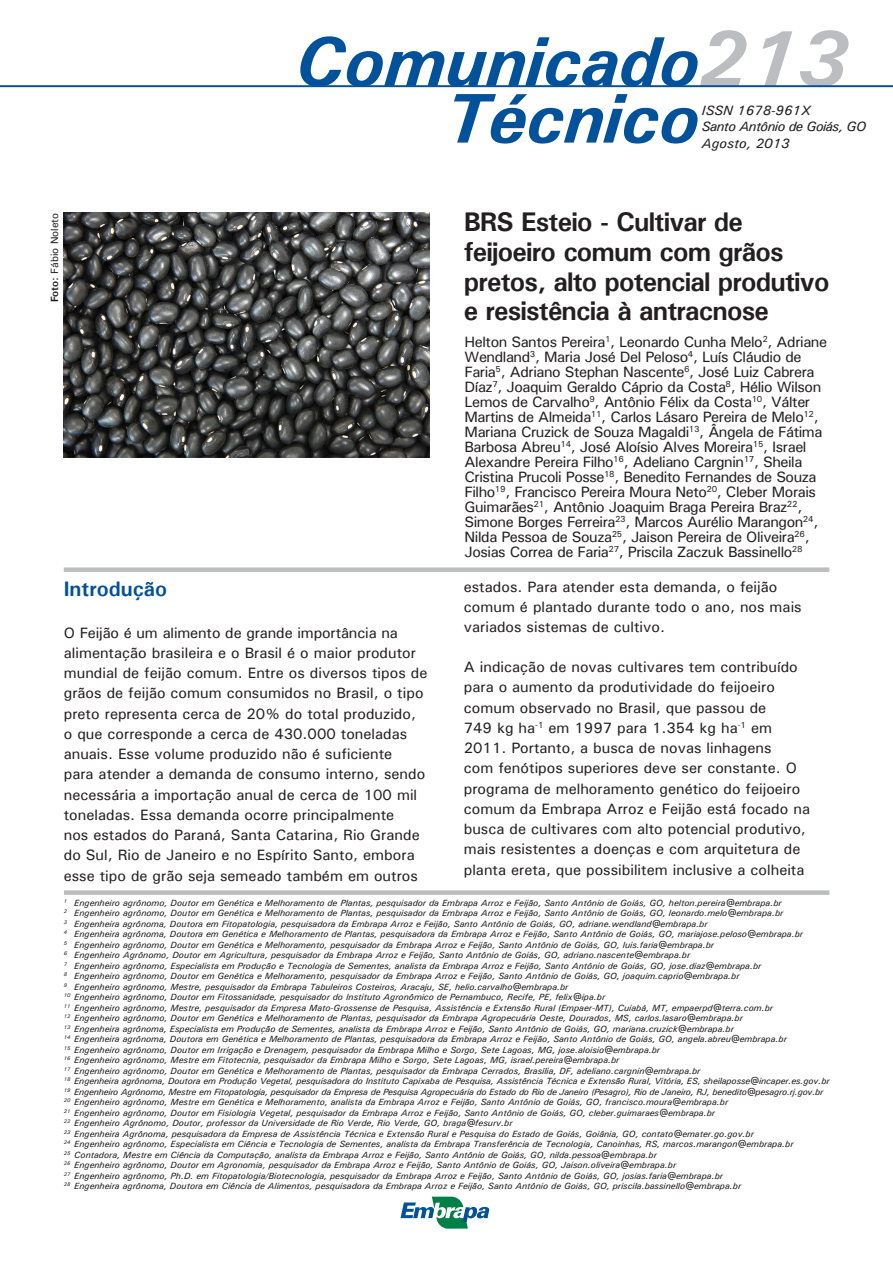
<style>
.page{position:relative;width:893px;height:1263px;background:#fff}
.page>*{position:absolute;margin:0;border:0;box-sizing:border-box;transform-origin:0 0}
.t1{font:italic 700 79.5px "Univers";color:#bcbdc0}
.t2{font:italic 700 70.5px "Univers";color:#01519b}
.t3{font:700 27px/29.7px "Univers";letter-spacing:-.03em;color:#231f20}
.t4{font:700 21px "Univers";color:#01519b}
.t5{font:500 15px/20.2px "Univers";color:#231f20}
.t6{font:500 15px/15px "Univers";letter-spacing:-.03em;color:#231f20}
.t7{font:italic 500 13.5px/16.5px "Univers";letter-spacing:-.04em;color:#231f20}
.t8{font:italic 500 13.5px "Univers";color:#231f20}
.t9{font:500 10.5px "Univers";color:#231f20}
.t10{font:italic 500 9px/10.5px "Univers";color:#231f20}
.s1{font-weight:700}
</style>
<div class="page">
<svg style="left:400px;top:1197px;width:90px;height:32px"></svg>
<hr style="left:0;top:85px;width:893px;height:2px;background:#01519b">
<div style="left:64px;top:890px;width:765px;height:5px;background:#bcbdc0"></div>
<img style="left:64px;top:213px;width:365px;height:244px">
<div style="left:64px;top:567px;width:765px;height:5px;background:#bcbdc0"></div>
<p class="t9" style="left:48px;top:302px;width:91px;rotate:-90deg"><span class="s1">Foto:</span> Fábio Noleto</p>
<h1 class="t1" style="left:697px;top:8px;width:151px">213</h1>
<h3 class="t7" style="left:702px;top:101px;width:166px">ISSN 1678-961X<br>Santo Antônio de Goiás, GO</h3>
<h2 class="t2" style="left:295px;top:17px;width:406px">Comunicado</h2>
<h2 class="t2" style="left:445px;top:74px;width:256px">Técnico</h2>
<h3 class="t8" style="left:702px;top:134px;width:89px">Agosto, 2013</h3>
<h3 class="t3" style="left:464px;top:207px;width:367px">BRS Esteio - Cultivar de feijoeiro comum com grãos pretos, alto potencial produtivo e resistência à antracnose</h3>
<p class="t6" style="left:465px;top:334px;width:364px">Helton Santos Pereira<sup>1</sup>, Leonardo Cunha Melo<sup>2</sup>, Adriane Wendland<sup>3</sup>, Maria José Del Peloso<sup>4</sup>, Luís Cláudio de Faria<sup>5</sup>, Adriano Stephan Nascente<sup>6</sup>, José Luiz Cabrera Díaz<sup>7</sup>, Joaquim Geraldo Cáprio da Costa<sup>8</sup>, Hélio Wilson Lemos de Carvalho<sup>9</sup>, Antônio Félix da Costa<sup>10</sup>, Válter Martins de Almeida<sup>11</sup>, Carlos Lásaro Pereira de Melo<sup>12</sup>, Mariana Cruzick de Souza Magaldi<sup>13</sup>, Ângela de Fátima Barbosa Abreu<sup>14</sup>, José Aloísio Alves Moreira<sup>15</sup>, Israel Alexandre Pereira Filho<sup>16</sup>, Adeliano Cargnin<sup>17</sup>, Sheila Cristina Prucoli Posse<sup>18</sup>, Benedito Fernandes de Souza Filho<sup>19</sup>, Francisco Pereira Moura Neto<sup>20</sup>, Cleber Morais Guimarães<sup>21</sup>, Antônio Joaquim Braga Pereira Braz<sup>22</sup>, Simone Borges Ferreira<sup>23</sup>, Marcos Aurélio Marangon<sup>24</sup>, Nilda Pessoa de Souza<sup>25</sup>, Jaison Pereira de Oliveira<sup>26</sup>, Josias Correa de Faria<sup>27</sup>, Priscila Zaczuk Bassinello<sup>28</sup></p>
<h3 class="t4" style="left:64px;top:575px;width:105px">Introdução</h3>
<p class="t5" style="left:64px;top:622px;width:365px">O Feijão é um alimento de grande importância na alimentação brasileira e o Brasil é o maior produtor mundial de feijão comum. Entre os diversos tipos de grãos de feijão comum consumidos no Brasil, o tipo preto representa cerca de 20% do total produzido, o que corresponde a cerca de 430.000 toneladas anuais. Esse volume produzido não é suficiente<br>para atender a demanda de consumo interno, sendo necessária a importação anual de cerca de 100 mil toneladas. Essa demanda ocorre principalmente<br>nos estados do Paraná, Santa Catarina, Rio Grande do Sul, Rio de Janeiro e no Espírito Santo, embora esse tipo de grão seja semeado também em outros</p>
<h3 class="t5" style="left:464px;top:576px;width:339px">estados. Para atender esta demanda, o feijão comum é plantado durante todo o ano, nos mais variados sistemas de cultivo.</h3>
<p class="t5" style="left:464px;top:657px;width:348px">A indicação de novas cultivares tem contribuído para o aumento da produtividade do feijoeiro comum observado no Brasil, que passou de<br>749 kg ha<sup>-1</sup> em 1997 para 1.354 kg ha<sup>-1</sup> em 2011. Portanto, a busca de novas linhagens<br>com fenótipos superiores deve ser constante. O programa de melhoramento genético do feijoeiro comum da Embrapa Arroz e Feijão está focado na busca de cultivares com alto potencial produtivo, mais resistentes a doenças e com arquitetura de planta ereta, que possibilitem inclusive a colheita</p>
<p class="t10" style="left:64px;top:897px;width:767px"><sup>1</sup> Engenheiro agrônomo, Doutor em Genética e Melhoramento de Plantas, pesquisador da Embrapa Arroz e Feijão, Santo Antônio de Goiás, GO, helton.pereira@embrapa.br<br><sup>2</sup> Engenheiro agrônomo, Doutor em Genética e Melhoramento de Plantas, pesquisador da Embrapa Arroz e Feijão, Santo Antônio de Goiás, GO, leonardo.melo@embrapa.br<br><sup>3</sup> Engenheira agrônoma, Doutora em Fitopatologia, pesquisadora da Embrapa Arroz e Feijão, Santo Antônio de Goiás, GO, adriane.wendland@embrapa.br<br><sup>4</sup> Engenheira agrônoma, Doutora em Genética e Melhoramento de Plantas, pesquisadora da Embrapa Arroz e Feijão, Santo Antônio de Goiás, GO, mariajose.peloso@embrapa.br<br><sup>5</sup> Engenheiro agrônomo, Doutor em Genética e Melhoramento, pesquisador da Embrapa Arroz e Feijão, Santo Antônio de Goiás, GO, luis.faria@embrapa.br<br><sup>6</sup> Engenheiro Agrônomo, Doutor em Agricultura, pesquisador da Embrapa Arroz e Feijão, Santo Antônio de Goiás, GO, adriano.nascente@embrapa.br<br><sup>7</sup> Engenheiro agrônomo, Especialista em Produção e Tecnologia de Sementes, analista da Embrapa Arroz e Feijão, Santo Antônio de Goiás, GO, jose.diaz@embrapa.br<br><sup>8</sup> Engenheiro agrônomo, Doutor em Genética e Melhoramento, pesquisador da Embrapa Arroz e Feijão, Santo Antônio de Goiás, GO, joaquim.caprio@embrapa.br<br><sup>9</sup> Engenheiro agrônomo, Mestre, pesquisador da Embrapa Tabuleiros Costeiros, Aracaju, SE, helio.carvalho@embrapa.br<br><sup>10</sup> Engenheiro agrônomo, Doutor em Fitossanidade, pesquisador do Instituto Agronômico de Pernambuco, Recife, PE, felix@ipa.br<br><sup>11</sup> Engenheiro agrônomo, Mestre, pesquisador da Empresa Mato-Grossense de Pesquisa, Assistência e Extensão Rural (Empaer-MT), Cuiabá, MT, empaerpd@terra.com.br<br><sup>12</sup> Engenheiro agrônomo, Doutor em Genética e Melhoramento de Plantas, pesquisador da Embrapa Agropecuária Oeste, Dourados, MS, carlos.lasaro@embrapa.br<br><sup>13</sup> Engenheira agrônoma, Especialista em Produção de Sementes, analista da Embrapa Arroz e Feijão, Santo Antônio de Goiás, GO, mariana.cruzick@embrapa.br<br><sup>14</sup> Engenheira agrônoma, Doutora em Genética e Melhoramento de Plantas, pesquisadora da Embrapa Arroz e Feijão, Santo Antônio de Goiás, GO, angela.abreu@embrapa.br<br><sup>15</sup> Engenheiro agrônomo, Doutor em Irrigação e Drenagem, pesquisador da Embrapa Milho e Sorgo, Sete Lagoas, MG, jose.aloisio@embrapa.br<br><sup>16</sup> Engenheiro agrônomo, Mestre em Fitotecnia, pesquisador da Embrapa Milho e Sorgo, Sete Lagoas, MG, israel.pereira@embrapa.br<br><sup>17</sup> Engenheiro agrônomo, Doutor em Genética e Melhoramento de Plantas, pesquisador da Embrapa Cerrados, Brasília, DF, adeliano.cargnin@embrapa.br<br><sup>18</sup> Engenheira agrônoma, Doutora em Produção Vegetal, pesquisadora do Instituto Capixaba de Pesquisa, Assistência Técnica e Extensão Rural, Vitória, ES, sheilaposse@incaper.es.gov.br <sup>19</sup> Engenheiro Agrônomo, Mestre em Fitopatologia, pesquisador da Empresa de Pesquisa Agropecuária do Estado do Rio de Janeiro (Pesagro), Rio de Janeiro, RJ, benedito@pesagro.rj.gov.br <sup>20</sup> Engenheiro agrônomo, Mestre em Genética e Melhoramento, analista da Embrapa Arroz e Feijão, Santo Antônio de Goiás, GO, francisco.moura@embrapa.br<br><sup>21</sup> Engenheiro agrônomo, Doutor em Fisiologia Vegetal, pesquisador da Embrapa Arroz e Feijão, Santo Antônio de Goiás, GO, cleber.guimaraes@embrapa.br<br><sup>22</sup> Engenheiro Agrônomo, Doutor, professor da Universidade de Rio Verde, Rio Verde, GO, braga@fesurv.br<br><sup>23</sup> Engenheira Agrônoma, pesquisadora da Empresa de Assistência Técnica e Extensão Rural e Pesquisa do Estado de Goiás, Goiânia, GO, contato@emater.go.gov.br<br><sup>24</sup> Engenheiro agrônomo, Especialista em Ciência e Tecnologia de Sementes, analista da Embrapa Transferência de Tecnologia, Canoinhas, RS, marcos.marangon@embrapa.br<br><sup>25</sup> Contadora, Mestre em Ciência da Computação, analista da Embrapa Arroz e Feijão, Santo Antônio de Goiás, GO, nilda.pessoa@embrapa.br<br><sup>26</sup> Engenheiro agrônomo, Doutor em Agronomia, pesquisador da Embrapa Arroz e Feijão, Santo Antônio de Goiás, GO, Jaison.oliveira@embrapa.br<br><sup>27</sup> Engenheiro agrônomo, Ph.D. em Fitopatologia/Biotecnologia, pesquisador da Embrapa Arroz e Feijão, Santo Antônio de Goiás, GO, josias.faria@embrapa.br<br><sup>28</sup> Engenheira agrônoma, Doutora em Ciência de Alimentos, pesquisadora da Embrapa Arroz e Feijão, Santo Antônio de Goiás, GO, priscila.bassinello@embrapa.br</p>
</div>
